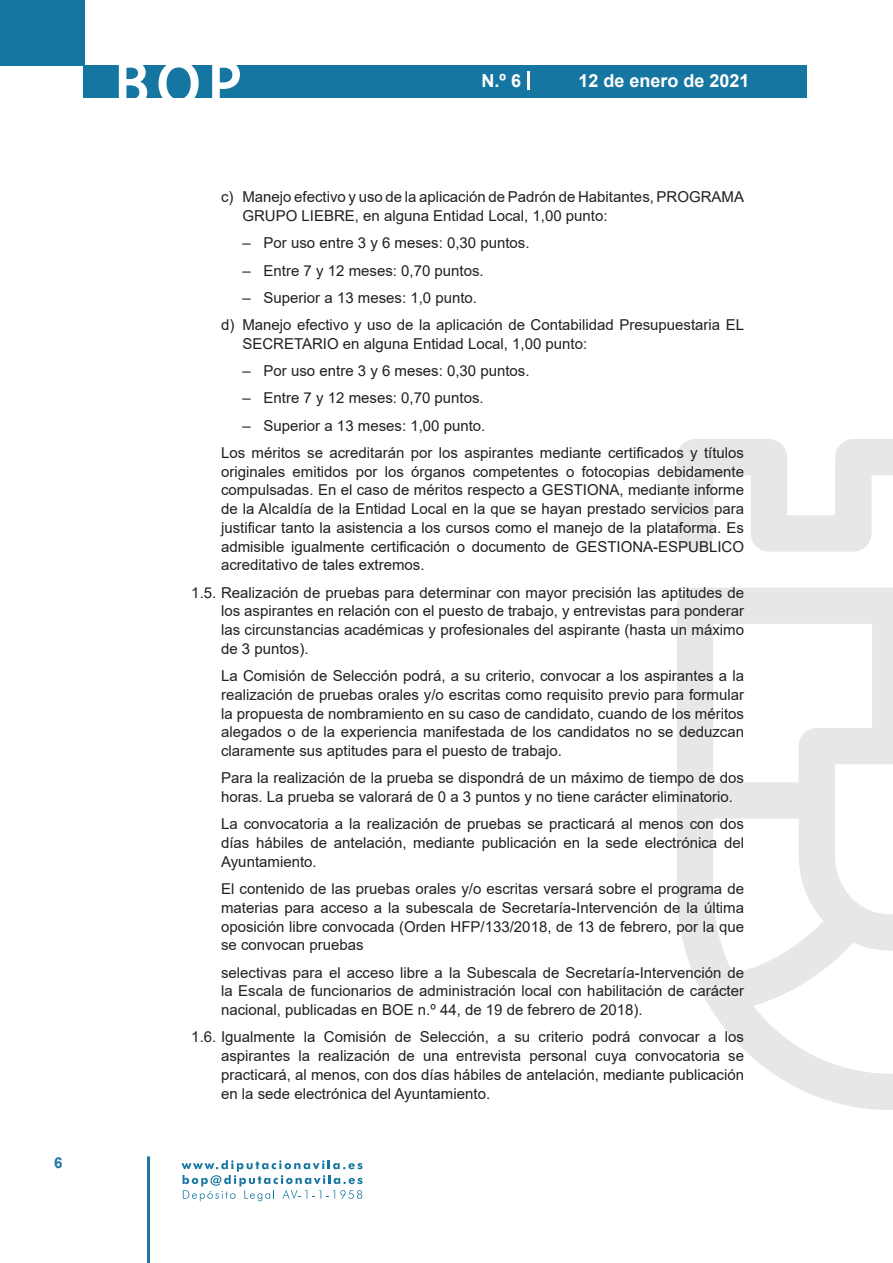
<style>
.page{position:relative;width:893px;height:1263px;background:#fff}
.page>*{position:absolute;margin:0;border:0;box-sizing:border-box;transform-origin:0 0}
.t1{font:500 61.5px "Avant Garde";color:#fff}
.t2{font:700 18px "Arial";color:#fff}
.t3{font:15px/18.8px "Arial";color:#231f20;text-align:justify}
.t4{font:700 15px "Arial";color:#1d76a4}
</style>
<div class="page">
<div style="left:0;top:0;width:85px;height:65px;background:#1676a2"></div>
<div style="left:84px;top:65px;width:723px;height:33px;background:#1676a2"></div>
<svg style="left:118px;top:65px;width:30px;height:33px"></svg>
<svg style="left:158px;top:65px;width:41px;height:33px"></svg>
<svg style="left:212px;top:65px;width:28px;height:33px"></svg>
<svg style="left:182px;top:1160px;width:181px;height:41px"></svg>
<hr style="left:147px;top:1156px;width:3px;height:107px;background:#1d76a4">
<svg style="left:528px;top:71px;width:2px;height:19px"></svg>
<svg style="left:677px;top:439px;width:216px;height:671px"></svg>
<p class="t4" style="left:54px;top:1152px;width:10px">6</p>
<h1 class="t1" style="left:115px;top:46px;width:128px">BOP</h1>
<p class="t2" style="left:482px;top:68px;width:41px">N.º 6</p>
<p class="t2" style="left:578px;top:68px;width:173px">12 de enero de 2021</p>
<p class="t3" style="left:242px;top:188px;width:503px;text-indent:-21px">c) Manejo efectivo y uso de la aplicación de Padrón de Habitantes, PROGRAMA<br>GRUPO LIEBRE, en alguna Entidad Local, 1,00 punto:</p>
<p class="t3" style="left:242px;top:234px;width:289px">– Por uso entre 3 y 6 meses: 0,30 puntos.</p>
<p class="t3" style="left:242px;top:261px;width:243px">– Entre 7 y 12 meses: 0,70 puntos.</p>
<p class="t3" style="left:221px;top:284px;width:524px;line-height:27.3px;text-indent:21px">– Superior a 13 meses: 1,0 punto.<br>d) Manejo efectivo y uso de la aplicación de Contabilidad Presupuestaria EL</p>
<p class="t3" style="left:242px;top:334px;width:346px">SECRETARIO en alguna Entidad Local, 1,00 punto:</p>
<p class="t3" style="left:242px;top:361px;width:289px">– Por uso entre 3 y 6 meses: 0,30 puntos.</p>
<p class="t3" style="left:242px;top:389px;width:243px">– Entre 7 y 12 meses: 0,70 puntos.</p>
<p class="t3" style="left:221px;top:412px;width:524px;line-height:27.3px;text-indent:21px">– Superior a 13 meses: 1,00 punto.<br>Los méritos se acreditarán por los aspirantes mediante certificados y títulos</p>
<p class="t3" style="left:221px;top:462px;width:524px">originales emitidos por los órganos competentes o fotocopias debidamente compulsadas. En el caso de méritos respecto a GESTIONA, mediante informe de la Alcaldía de la Entidad Local en la que se hayan prestado servicios para justificar tanto la asistencia a los cursos como el manejo de la plataforma. Es admisible igualmente certificación o documento de GESTIONA-ESPUBLICO acreditativo de tales extremos.</p>
<p class="t3" style="left:221px;top:583px;width:524px;text-indent:-30px">1.5. Realización de pruebas para determinar con mayor precisión las aptitudes de los aspirantes en relación con el puesto de trabajo, y entrevistas para ponderar las circunstancias académicas y profesionales del aspirante (hasta un máximo de 3 puntos).</p>
<p class="t3" style="left:221px;top:666px;width:524px">La Comisión de Selección podrá, a su criterio, convocar a los aspirantes a la realización de pruebas orales y/o escritas como requisito previo para formular la propuesta de nombramiento en su caso de candidato, cuando de los méritos alegados o de la experiencia manifestada de los candidatos no se deduzcan claramente sus aptitudes para el puesto de trabajo.</p>
<p class="t3" style="left:221px;top:769px;width:525px">Para la realización de la prueba se dispondrá de un máximo de tiempo de dos horas. La prueba se valorará de 0 a 3 puntos y no tiene carácter eliminatorio.</p>
<p class="t3" style="left:221px;top:815px;width:525px">La convocatoria a la realización de pruebas se practicará al menos con dos días hábiles de antelación, mediante publicación en la sede electrónica del Ayuntamiento.</p>
<p class="t3" style="left:221px;top:879px;width:524px">El contenido de las pruebas orales y/o escritas versará sobre el programa de materias para acceso a la subescala de Secretaría-Intervención de la última oposición libre convocada (Orden HFP/133/2018, de 13 de febrero, por la que se convocan pruebas</p>
<p class="t3" style="left:221px;top:963px;width:524px">selectivas para el acceso libre a la Subescala de Secretaría-Intervención de la Escala de funcionarios de administración local con habilitación de carácter nacional, publicadas en BOE n.º 44, de 19 de febrero de 2018).</p>
<p class="t3" style="left:221px;top:1028px;width:524px;text-indent:-30px">1.6. Igualmente la Comisión de Selección, a su criterio podrá convocar a los aspirantes la realización de una entrevista personal cuya convocatoria se practicará, al menos, con dos días hábiles de antelación, mediante publicación en la sede electrónica del Ayuntamiento.</p>
</div>
